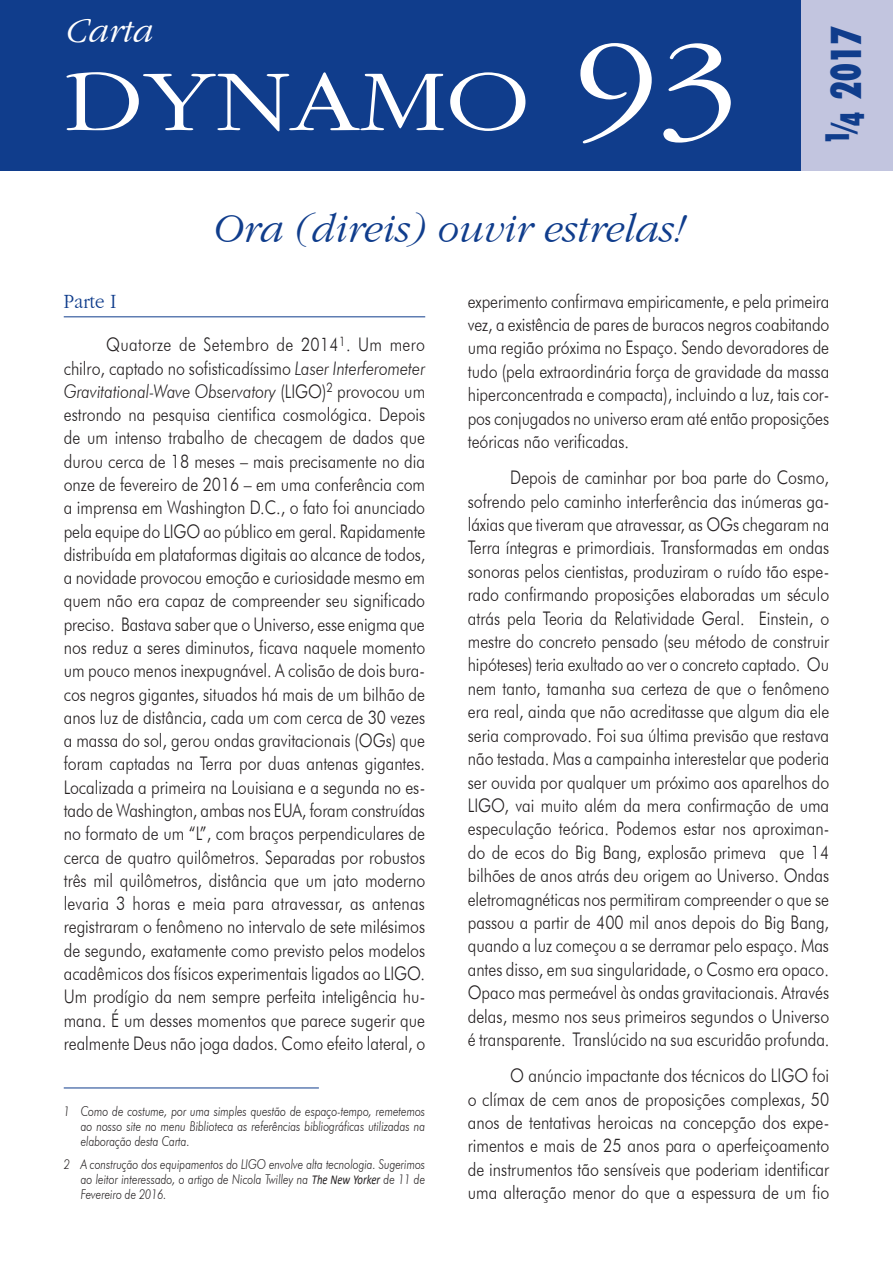
<style>
.page{position:relative;width:893px;height:1263px;background:#fff}
.page>*{position:absolute;margin:0;border:0;box-sizing:border-box;transform-origin:0 0}
.t1{font:90px "Gatineau Plain";color:#fff;scale:1.2 1}
.t2{font:italic 42px "Gatineau";color:#103d8c}
.t3{font:900 condensed 42px "Futura BT";color:#103d8c;scale:.85 1}
.t4{font:italic 36px "Gatineau";color:#fff}
.t5{font:21px "Gatineau Plain";color:#103d8c;scale:.9 1}
.t6{font:300 18.75px/23.4px "Futura BT";color:#231f20;text-align:justify;scale:.85 1}
.t7{font:italic 300 13.5px/15px "Futura BT";color:#231f20;text-align:justify;scale:.8 1}
.s1{font-size:135px}
.s2{font-size:33px}
.s3{font-style:italic}
.s4{font-family:"Calibri";font-weight:400}
</style>
<div class="page">
<div style="left:0;top:0;width:893px;height:170px;background:#103d8c"></div>
<hr style="left:64px;top:317px;width:361px;height:1px;background:#103d8c">
<hr style="left:64px;top:1088px;width:255px;height:1px;background:#103d8c">
<div style="left:801px;top:0;width:92px;height:170px;background:#c2c5df"></div>
<h3 class="t4" style="left:64px;top:12px;width:89px">Carta</h3>
<h1 class="t1" style="left:64px;top:54px;width:563px">DYNAMO <span class="s1">93</span></h1>
<h2 class="t2" style="left:211px;top:207px;width:473px">Ora (direis) ouvir estrelas!</h2>
<h2 class="t3" style="left:821px;top:144px;width:141px;rotate:-90deg"><sup>1</sup><span class="s2">/4</span> 2017</h2>
<p class="t5" style="left:64px;top:290px;width:60px">Parte I</p>
<p class="t6" style="left:64px;top:333px;width:427px;text-indent:43px">Quatorze de Setembro de 2014<sup>1</sup>. Um mero chilro, captado no sofisticadíssimo <span class="s3">Laser Interferometer Gravitational-Wave Observatory</span> (LIGO)<sup>2</sup> provocou um estrondo na pesquisa cientifica cosmológica. Depois de um intenso trabalho de checagem de dados que durou cerca de 18 meses – mais precisamente no dia onze de fevereiro de 2016 – em uma conferência com a imprensa em Washington D.C., o fato foi anunciado pela equipe do LIGO ao público em geral. Rapidamente distribuída em plataformas digitais ao alcance de todos, a novidade provocou emoção e curiosidade mesmo em quem não era capaz de compreender seu significado preciso. Bastava saber que o Universo, esse enigma que nos reduz a seres diminutos, ficava naquele momento um pouco menos inexpugnável. A colisão de dois bura&shy;cos negros gigantes, situados há mais de um bilhão de anos luz de distância, cada um com cerca de 30 vezes a massa do sol, gerou ondas gravitacionais (OGs) que foram captadas na Terra por duas antenas gigantes.<br>Localizada a primeira na Louisiana e a segunda no es&shy;tado de Washington, ambas nos EUA, foram construídas no formato de um “L”, com braços perpendiculares de cerca de quatro quilômetros. Separadas por robustos três mil quilômetros, distância que um jato moderno levaria 3 horas e meia para atravessar, as antenas registraram o fenômeno no intervalo de sete milésimos de segundo, exatamente como previsto pelos modelos acadêmicos dos físicos experimentais ligados ao LIGO.<br>Um prodígio da nem sempre perfeita inteligência hu&shy;mana. É um desses momentos que parece sugerir que realmente Deus não joga dados. Como efeito lateral, o</p>
<p class="t7" style="left:81px;top:1103px;width:432px;text-indent:-17px">1 Como de costume, por uma simples questão de espaço-tempo, remetemos ao nosso site no menu Biblioteca as referências bibliográficas utilizadas na elaboração desta Carta.</p>
<p class="t7" style="left:81px;top:1157px;width:432px;text-indent:-17px">2 A construção dos equipamentos do LIGO envolve alta tecnologia. Sugerimos ao leitor interessado, o artigo de Nicola Twilley na <span class="s4">The New Yorker</span> de 11 de Fevereiro de 2016.</p>
<p class="t6" style="left:468px;top:289px;width:427px">experimento confirmava empiricamente, e pela primeira vez, a existência de pares de buracos negros coabitando uma região próxima no Espaço. Sendo devoradores de tudo (pela extraordinária força de gravidade da massa hiperconcentrada e compacta), incluindo a luz, tais cor&shy;pos conjugados no universo eram até então proposições teóricas não verificadas.</p>
<p class="t6" style="left:468px;top:466px;width:427px;text-indent:43px">Depois de caminhar por boa parte do Cosmo, sofrendo pelo caminho interferência das inúmeras ga&shy;láxias que tiveram que atravessar, as OGs chegaram na Terra íntegras e primordiais. Transformadas em ondas sonoras pelos cientistas, produziram o ruído tão espe&shy;rado confirmando proposições elaboradas um século atrás pela Teoria da Relatividade Geral. Einstein, o mestre do concreto pensado (seu método de construir hipóteses) teria exultado ao ver o concreto captado. Ou nem tanto, tamanha sua certeza de que o fenômeno era real, ainda que não acreditasse que algum dia ele seria comprovado. Foi sua última previsão que restava não testada. Mas a campainha interestelar que poderia ser ouvida por qualquer um próximo aos aparelhos do LIGO, vai muito além da mera confirmação de uma especulação teórica. Podemos estar nos aproximan&shy;do de ecos do Big Bang, explosão primeva que 14 bilhões de anos atrás deu origem ao Universo. Ondas eletromagnéticas nos permitiram compreender o que se passou a partir de 400 mil anos depois do Big Bang, quando a luz começou a se derramar pelo espaço. Mas antes disso, em sua singularidade, o Cosmo era opaco.<br>Opaco mas permeável às ondas gravitacionais. Através delas, mesmo nos seus primeiros segundos o Universo é transparente. Translúcido na sua escuridão profunda.</p>
<p class="t6" style="left:468px;top:1063px;width:427px;text-indent:43px">O anúncio impactante dos técnicos do LIGO foi o clímax de cem anos de proposições complexas, 50 anos de tentativas heroicas na concepção dos expe&shy;rimentos e mais de 25 anos para o aperfeiçoamento de instrumentos tão sensíveis que poderiam identificar uma alteração menor do que a espessura de um fio</p>
</div>
